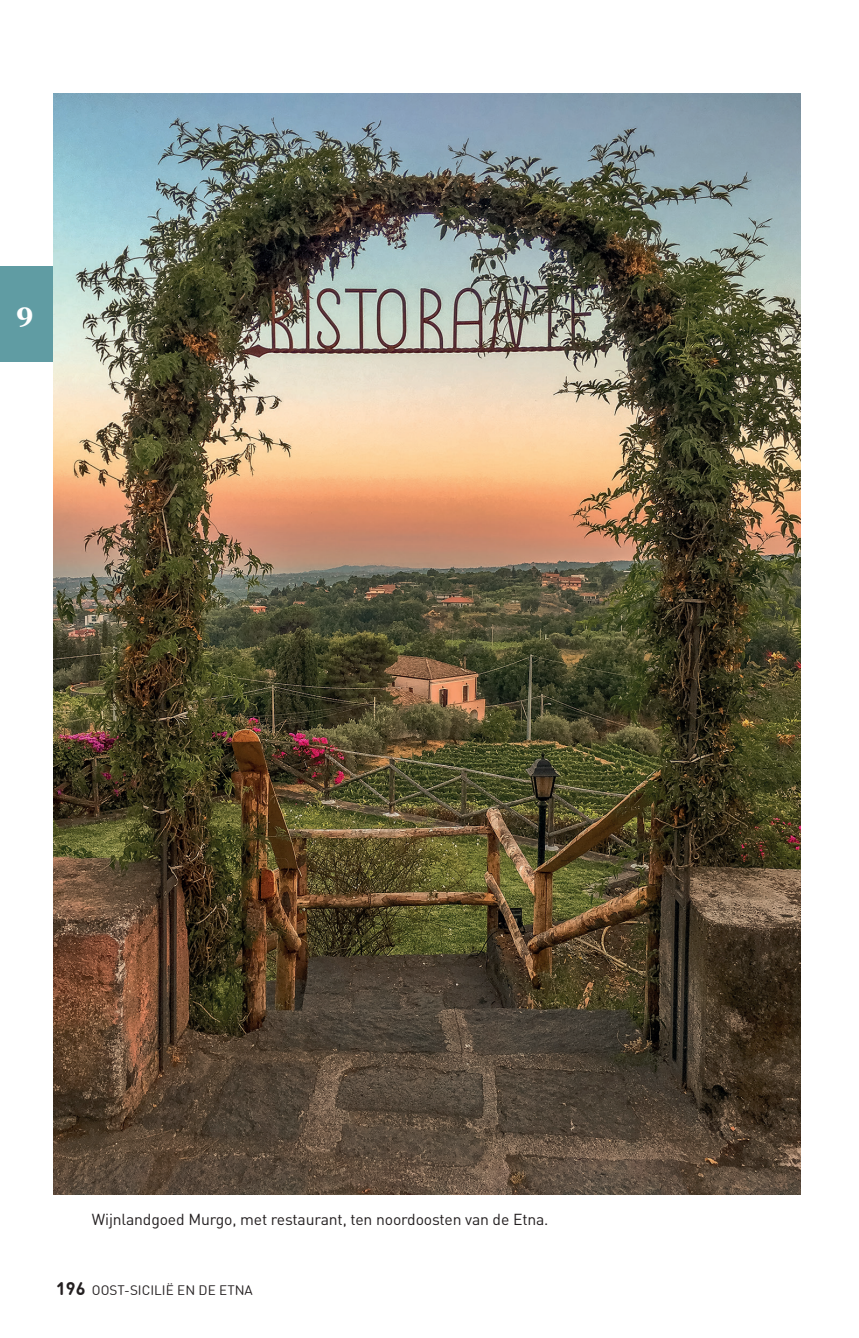
<style>
.page{position:relative;width:859px;height:1338px;background:#fff}
.page>*{position:absolute;margin:0;border:0;box-sizing:border-box;transform-origin:0 0}
.t1{font:700 27px "Georgia";color:#fff}
.t2{font:15.75px "DIN Pro";letter-spacing:-.01em;color:#231f20}
.t3{font:13.5px "DIN Round Offc";color:#231f20}
.s1{font-weight:700;font-size:18px}
</style>
<div class="page">
<div style="left:0;top:266px;width:54px;height:96px;background:#609ca3"></div>
<img style="left:54px;top:94px;width:746px;height:1100px">
<h1 class="t1" style="left:16px;top:298px;width:19px">9</h1>
<p class="t2" style="left:92px;top:1207px;width:458px">Wijnlandgoed Murgo, met restaurant, ten noordoosten van de Etna.</p>
<p class="t3" style="left:56px;top:1281px;width:198px"><span class="s1">196</span> OOST-SICILIË EN DE ETNA</p>
</div>
